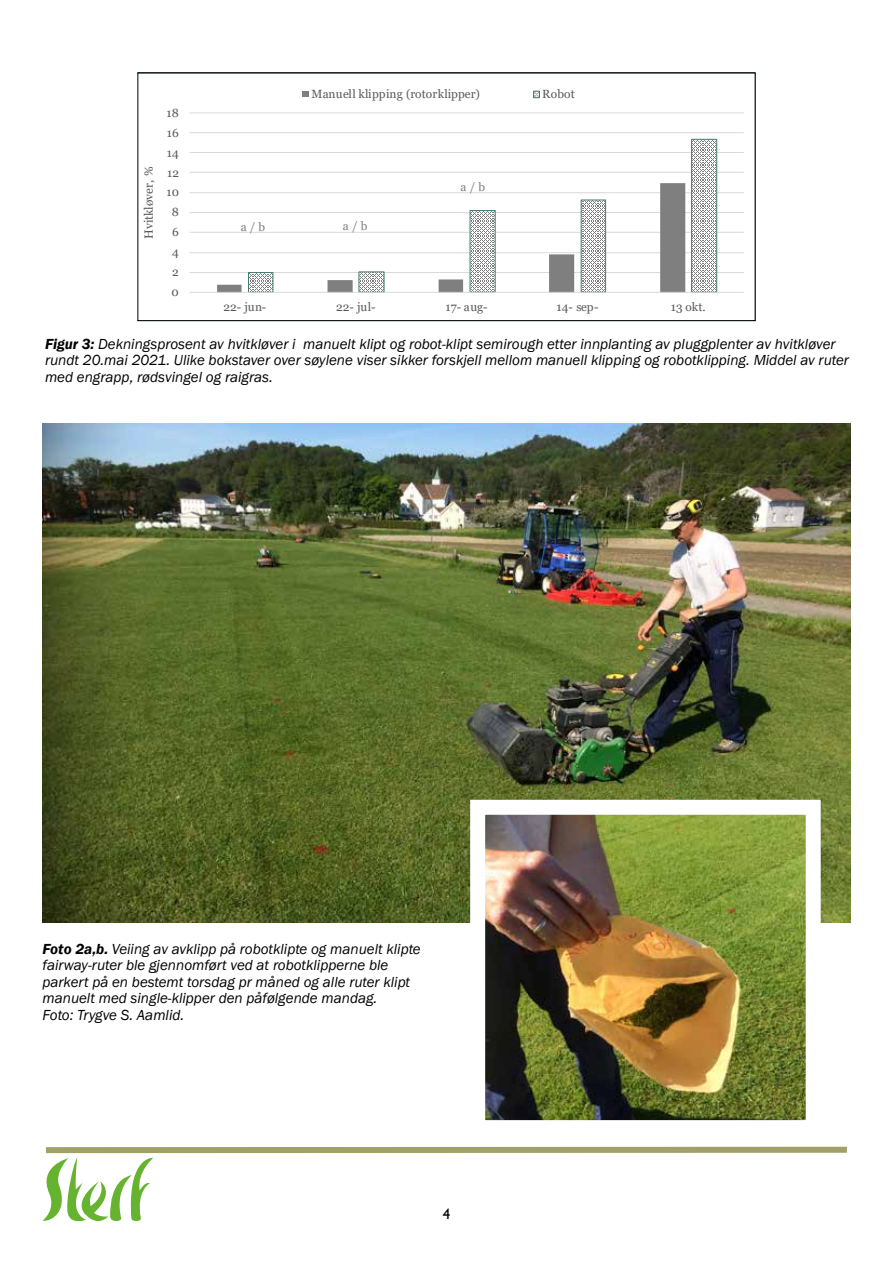
<style>
.page{position:relative;width:893px;height:1263px;background:#fff}
.page>*{position:absolute;margin:0;border:0;box-sizing:border-box;transform-origin:0 0}
.t1{font:italic 15px/16.5px "Franklin Gothic";color:#000}
.t2{font:15px "Gill Sans";color:#000}
.t3{font:11.85px "Georgia";letter-spacing:.015em;color:#595959}
.t4{font:11.85px "Georgia";color:#7f7f7f}
.s1{font-weight:600}
</style>
<div class="page">
<svg style="left:43px;top:1157px;width:110px;height:64px"></svg>
<div style="left:46px;top:1147px;width:801px;height:6px;background:#a0a168"></div>
<img style="left:43px;top:424px;width:807px;height:499px">
<img style="left:486px;top:816px;width:319px;height:303px">
<div style="left:470px;top:800px;width:351px;height:335px;border:15px solid #fff"></div>
<svg style="left:189px;top:90px;width:555px;height:203px"></svg>
<div style="left:137px;top:72px;width:618px;height:249px;border:1px solid #000"></div>
<p class="t3" style="left:142px;top:239px;width:75px;rotate:-90deg">Hvitkløver, %</p>
<p class="t3" style="left:167px;top:105px;width:14px">18</p>
<p class="t3" style="left:167px;top:125px;width:14px">16</p>
<p class="t3" style="left:167px;top:145px;width:14px">14</p>
<p class="t3" style="left:167px;top:165px;width:13px">12</p>
<p class="t3" style="left:166px;top:185px;width:14px">10</p>
<p class="t3" style="left:172px;top:205px;width:9px">8</p>
<p class="t3" style="left:172px;top:225px;width:8px">6</p>
<p class="t3" style="left:172px;top:245px;width:8px">4</p>
<p class="t3" style="left:172px;top:265px;width:8px">2</p>
<p class="t3" style="left:172px;top:285px;width:9px">0</p>
<p class="t3" style="left:311px;top:87px;width:170px">Manuell klipping (rotorklipper)</p>
<p class="t3" style="left:542px;top:87px;width:34px">Robot</p>
<p class="t4" style="left:241px;top:220px;width:26px">a / b</p>
<p class="t4" style="left:343px;top:219px;width:26px">a / b</p>
<p class="t4" style="left:461px;top:180px;width:26px">a / b</p>
<p class="t3" style="left:223px;top:300px;width:44px">22- jun-</p>
<p class="t3" style="left:336px;top:300px;width:41px">22- jul-</p>
<p class="t3" style="left:445px;top:300px;width:44px">17- aug-</p>
<p class="t3" style="left:557px;top:300px;width:44px">14- sep-</p>
<p class="t3" style="left:671px;top:300px;width:36px">13 okt.</p>
<p class="t1" style="left:45px;top:336px;width:805px"><span class="s1">Figur 3:</span> Dekningsprosent av hvitkløver i manuelt klipt og robot-klipt semirough etter innplanting av pluggplenter av hvitkløver rundt 20.mai 2021. Ulike bokstaver over søylene viser sikker forskjell mellom manuell klipping og robotklipping. Middel av ruter med engrapp, rødsvingel og raigras.</p>
<p class="t1" style="left:43px;top:940px;width:380px"><span class="s1">Foto 2a,b.</span> Veiing av avklipp på robotklipte og manuelt klipte fairway-ruter ble gjennomført ved at robotklipperne ble parkert på en bestemt torsdag pr måned og alle ruter klipt manuelt med single-klipper den påfølgende mandag.<br>Foto: Trygve S. Aamlid.</p>
<p class="t2" style="left:443px;top:1206px;width:9px">4</p>
</div>
